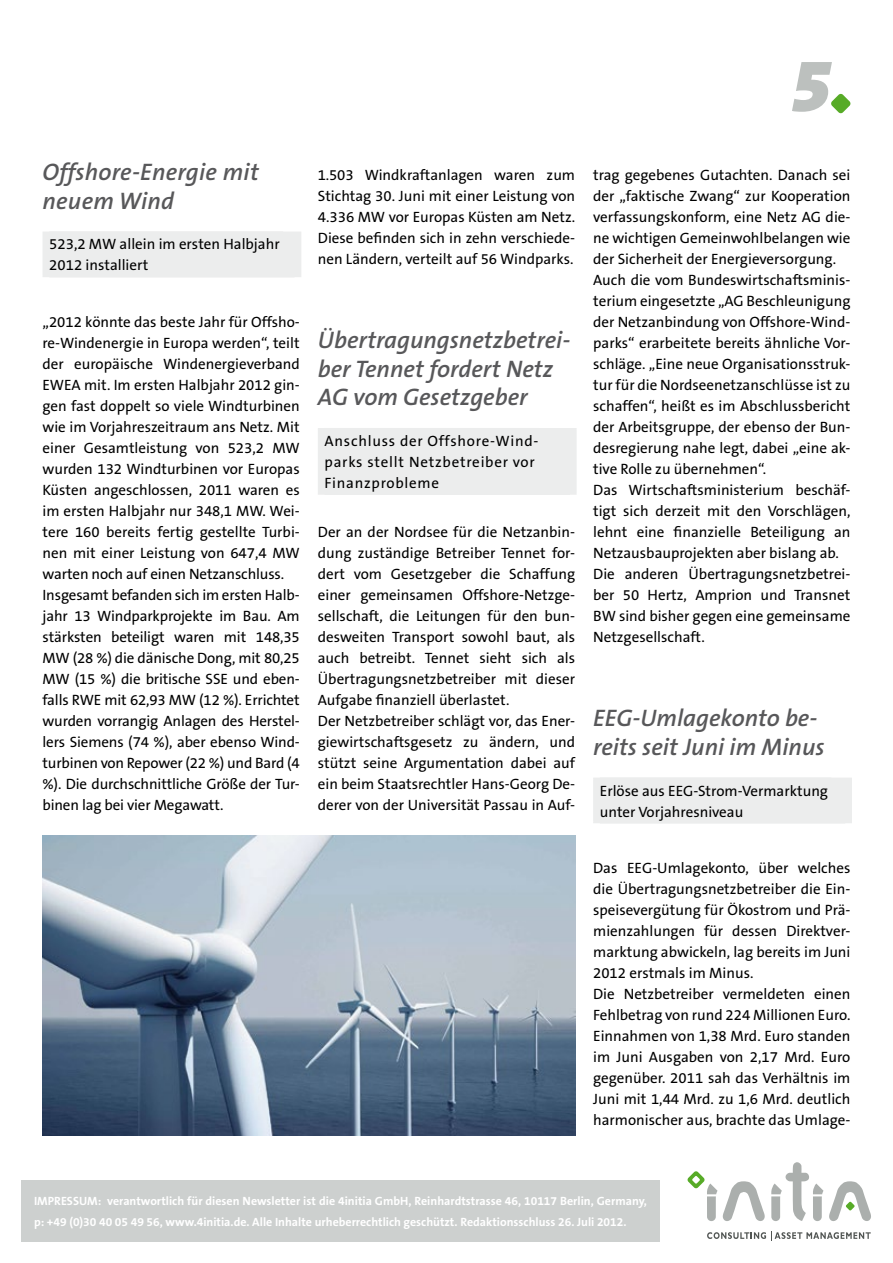
<style>
.page{position:relative;width:893px;height:1263px;background:#fff}
.page>*{position:absolute;margin:0;border:0;box-sizing:border-box;transform-origin:0 0}
.t1{font:italic 900 75px "The Sans B9";color:#bcc0be}
.t2{font:italic 600 24px/28.5px "The Sans B6";color:#58585a}
.t3{font:15px/21px "The Sans B5 Plain";color:#000}
.t4{font:15px/21px "The Sans B5 Plain";letter-spacing:.05em;color:#000}
.t5{font:700 12px/21px "The Sans B7";color:#fff}
</style>
<div class="page">
<svg style="left:831px;top:94px;width:19px;height:19px"></svg>
<svg style="left:829px;top:1181px;width:42px;height:40px"></svg>
<svg style="left:707px;top:1232px;width:164px;height:9px"></svg>
<svg style="left:687px;top:1171px;width:78px;height:50px"></svg>
<svg style="left:771px;top:1162px;width:52px;height:59px"></svg>
<div style="left:21px;top:1180px;width:639px;height:62px;background:#cdd0cf"></div>
<div style="left:43px;top:232px;width:258px;height:44px;background:#eceded"></div>
<hr style="left:43px;top:276px;width:258px;height:1px;background:#eceded">
<div style="left:49px;top:231px;width:234px;height:24px;background:#eceded"></div>
<div style="left:319px;top:429px;width:257px;height:65px;background:#eceded"></div>
<hr style="left:318px;top:428px;width:259px;height:2px;background:#eceded">
<hr style="left:318px;top:430px;width:1px;height:63px;background:#eceded">
<hr style="left:575px;top:430px;width:2px;height:63px;background:#eceded">
<hr style="left:318px;top:493px;width:259px;height:2px;background:#eceded">
<div style="left:594px;top:778px;width:257px;height:44px;background:#eceded"></div>
<hr style="left:593px;top:778px;width:259px;height:1px;background:#eceded">
<hr style="left:593px;top:779px;width:2px;height:43px;background:#eceded">
<hr style="left:850px;top:779px;width:2px;height:43px;background:#eceded">
<hr style="left:593px;top:822px;width:259px;height:1px;background:#eceded">
<div style="left:600px;top:777px;width:231px;height:24px;background:#eceded"></div>
<img style="left:43px;top:836px;width:532px;height:299px">
<h1 class="t1" style="left:790px;top:45px;width:43px">5</h1>
<h2 class="t2" style="left:43px;top:158px;width:218px">Offshore-Energie mit neuem Wind</h2>
<p class="t3" style="left:49px;top:234px;width:232px">523,2 MW allein im ersten Halbjahr<br>2012 installiert</p>
<p class="t3" style="left:318px;top:165px;width:259px;text-align:justify">1.503 Windkraftanlagen waren zum Stichtag 30. Juni mit einer Leistung von 4.336 MW vor Europas Küsten am Netz.<br>Diese befinden sich in zehn verschiede&shy;nen Ländern, verteilt auf 56 Windparks.</p>
<p class="t3" style="left:43px;top:312px;width:259px">„2012 könnte das beste Jahr für Offsho&shy;re-Windenergie in Europa werden“, teilt der europäische Windenergieverband EWEA mit. Im ersten Halbjahr 2012 gin&shy;gen fast doppelt so viele Windturbinen wie im Vorjahreszeitraum ans Netz. Mit einer Gesamtleistung von 523,2 MW wurden 132 Windturbinen vor Europas Küsten angeschlossen, 2011 waren es im ersten Halbjahr nur 348,1 MW. Wei&shy;tere 160 bereits fertig gestellte Turbi&shy;nen mit einer Leistung von 647,4 MW warten noch auf einen Netzanschluss.<br>Insgesamt befanden sich im ersten Halb&shy;jahr 13 Windparkprojekte im Bau. Am stärksten beteiligt waren mit 148,35<br>MW (28 %) die dänische Dong, mit 80,25<br>MW (15 %) die britische SSE und eben&shy;falls RWE mit 62,93 MW (12 %). Errichtet wurden vorrangig Anlagen des Herstel&shy;lers Siemens (74 %), aber ebenso Wind&shy;turbinen von Repower (22 %) und Bard (4 %). Die durchschnittliche Größe der Tur&shy;binen lag bei vier Megawatt.</p>
<h2 class="t2" style="left:318px;top:326px;width:254px">Übertragungsnetzbetrei&shy;ber Tennet fordert Netz<br>AG vom Gesetzgeber</h2>
<p class="t4" style="left:325px;top:431px;width:215px">Anschluss der Offshore-Wind&shy;parks stellt Netzbetreiber vor<br>Finanzprobleme</p>
<p class="t3" style="left:318px;top:522px;width:259px">Der an der Nordsee für die Netzanbin&shy;dung zuständige Betreiber Tennet for&shy;dert vom Gesetzgeber die Schaffung einer gemeinsamen Offshore-Netzge&shy;sellschaft, die Leitungen für den bun&shy;desweiten Transport sowohl baut, als auch betreibt. Tennet sieht sich als Übertragungsnetzbetreiber mit dieser Aufgabe finanziell überlastet.<br>Der Netzbetreiber schlägt vor, das Ener&shy;giewirtschaftsgesetz zu ändern, und stützt seine Argumentation dabei auf ein beim Staatsrechtler Hans-Georg De&shy;derer von der Universität Passau in Auf-</p>
<p class="t3" style="left:593px;top:165px;width:259px">trag gegebenes Gutachten. Danach sei der „faktische Zwang“ zur Kooperation verfassungskonform, eine Netz AG die&shy;ne wichtigen Gemeinwohlbelangen wie der Sicherheit der Energieversorgung.<br>Auch die vom Bundeswirtschaftsminis&shy;terium eingesetzte „AG Beschleunigung der Netzanbindung von Offshore-Wind&shy;parks“ erarbeitete bereits ähnliche Vor&shy;schläge. „Eine neue Organisationsstruk&shy;tur für die Nordseenetzanschlüsse ist zu schaffen“, heißt es im Abschlussbericht der Arbeitsgruppe, der ebenso der Bun&shy;desregierung nahe legt, dabei „eine ak&shy;tive Rolle zu übernehmen“.<br>Das Wirtschaftsministerium beschäf&shy;tigt sich derzeit mit den Vorschlägen, lehnt eine finanzielle Beteiligung an Netzausbauprojekten aber bislang ab.<br>Die anderen Übertragungsnetzbetrei&shy;ber 50 Hertz, Amprion und Transnet BW sind bisher gegen eine gemeinsame Netzgesellschaft.</p>
<h2 class="t2" style="left:593px;top:704px;width:233px">EEG-Umlagekonto be&shy;reits seit Juni im Minus</h2>
<p class="t3" style="left:600px;top:780px;width:230px">Erlöse aus EEG-Strom-Vermarktung unter Vorjahresniveau</p>
<p class="t3" style="left:593px;top:858px;width:259px">Das EEG-Umlagekonto, über welches die Übertragungsnetzbetreiber die Ein&shy;speisevergütung für Ökostrom und Prä&shy;mienzahlungen für dessen Direktver&shy;marktung abwickeln, lag bereits im Juni 2012 erstmals im Minus.<br>Die Netzbetreiber vermeldeten einen Fehlbetrag von rund 224 Millionen Euro.<br>Einnahmen von 1,38 Mrd. Euro standen im Juni Ausgaben von 2,17 Mrd. Euro gegenüber. 2011 sah das Verhältnis im Juni mit 1,44 Mrd. zu 1,6 Mrd. deutlich harmonischer aus, brachte das Umlage-</p>
<p class="t5" style="left:34px;top:1191px;width:614px">IMPRESSUM: verantwortlich für diesen Newsletter ist die 4initia GmbH, Reinhardtstrasse 46, 10117 Berlin, Germany, p: +49 (0)30 40 05 49 56, www.4initia.de. Alle Inhalte urheberrechtlich geschützt. Redaktionsschluss 26. Juli 2012.</p>
</div>
